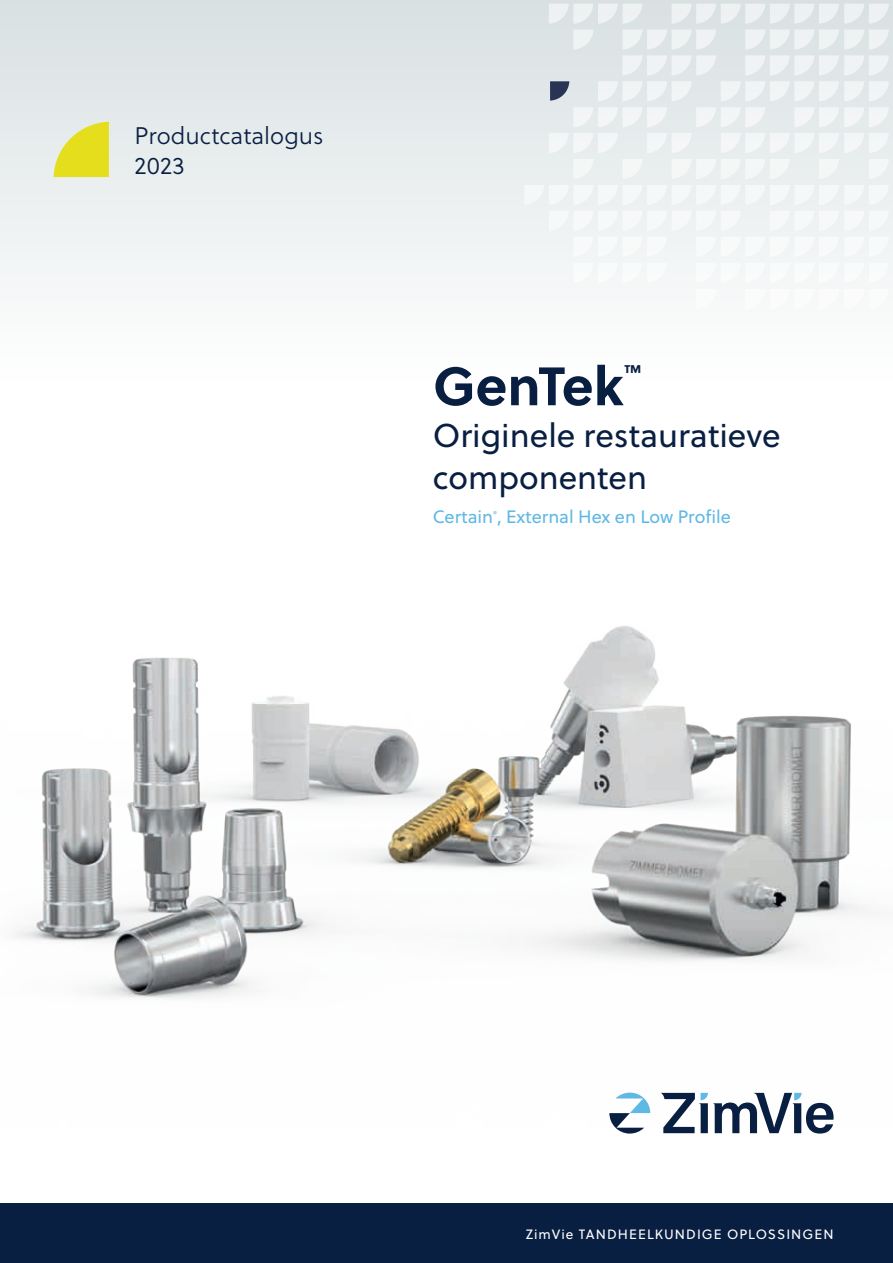
<style>
.page{position:relative;width:893px;height:1263px;background:#fff}
.page>*{position:absolute;margin:0;border:0;box-sizing:border-box;transform-origin:0 0}
.t1{font:700 54px "Soleil";color:#091f42}
.t2{font:33px/42px "Soleil";color:#091f42}
.t3{font:24px/30px "Soleil Lt";color:#091f42}
.t4{font:700 18.3px "Soleil";color:#091f42}
.t5{font:18px "Soleil";color:#60b8e4}
.t6{font:13.5px "Soleil";letter-spacing:.08em;color:#fff}
.t7{font:7.05px "Soleil";color:#60b8e4}
</style>
<div class="page">
<svg style="left:0;top:0;width:893px;height:283px;fill:#e6ebed"></svg>
<img style="left:14px;top:626px;width:857px;height:487px">
<svg style="left:550px;top:81px;width:19px;height:20px"></svg>
<svg style="left:696px;top:107px;width:69px;height:20px"></svg>
<svg style="left:573px;top:237px;width:94px;height:20px"></svg>
<svg style="left:598px;top:81px;width:94px;height:20px"></svg>
<svg style="left:549px;top:211px;width:192px;height:20px"></svg>
<svg style="left:573px;top:30px;width:20px;height:20px"></svg>
<svg style="left:622px;top:30px;width:94px;height:45px"></svg>
<svg style="left:573px;top:159px;width:20px;height:20px"></svg>
<svg style="left:672px;top:159px;width:118px;height:20px"></svg>
<svg style="left:622px;top:159px;width:20px;height:20px"></svg>
<svg style="left:819px;top:159px;width:20px;height:20px"></svg>
<svg style="left:549px;top:4px;width:93px;height:20px;background:#e6ebec"></svg>
<svg style="left:647px;top:133px;width:45px;height:20px"></svg>
<svg style="left:549px;top:133px;width:69px;height:20px"></svg>
<svg style="left:573px;top:107px;width:94px;height:20px"></svg>
<svg style="left:573px;top:263px;width:94px;height:20px"></svg>
<svg style="left:794px;top:107px;width:95px;height:20px"></svg>
<svg style="left:696px;top:237px;width:193px;height:20px"></svg>
<svg style="left:721px;top:81px;width:168px;height:20px"></svg>
<svg style="left:770px;top:211px;width:119px;height:20px"></svg>
<svg style="left:524px;top:185px;width:365px;height:20px"></svg>
<svg style="left:745px;top:30px;width:144px;height:45px"></svg>
<svg style="left:869px;top:159px;width:20px;height:20px"></svg>
<svg style="left:672px;top:4px;width:217px;height:20px;background:#e6ebec"></svg>
<svg style="left:721px;top:133px;width:168px;height:20px"></svg>
<svg style="left:696px;top:263px;width:193px;height:20px"></svg>
<div style="left:0;top:1203px;width:893px;height:60px;background:#091f42"></div>
<svg style="left:609px;top:1092px;width:41px;height:41px"></svg>
<svg style="left:661px;top:1093px;width:173px;height:40px"></svg>
<svg style="left:54px;top:122px;width:55px;height:55px;background:#e5e04a"></svg>
<p class="t3" style="left:135px;top:121px;width:191px">Productcatalogus<br>2023</p>
<h1 class="t1" style="left:433px;top:351px;width:192px">GenTek</h1>
<p class="t4" style="left:624px;top:360px;width:20px">™</p>
<p class="t2" style="left:433px;top:416px;width:349px">Originele restauratieve componenten</p>
<p class="t5" style="left:433px;top:505px;width:300px">Certain , External Hex en Low Profile</p>
<p class="t7" style="left:493px;top:509px;width:6px">®</p>
<p class="t6" style="left:526px;top:1225px;width:309px">ZimVie TANDHEELKUNDIGE OPLOSSINGEN</p>
</div>
